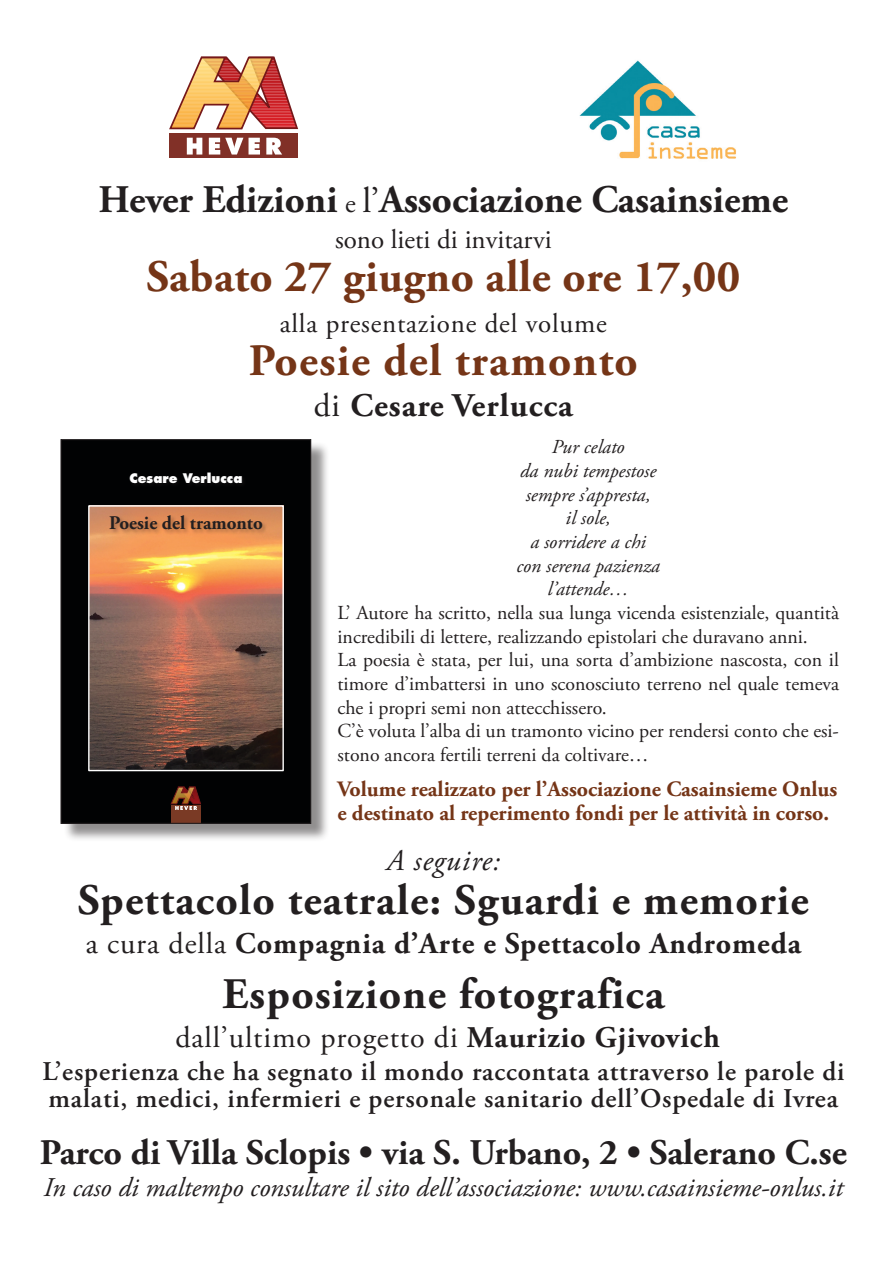
<style>
.page{position:relative;width:893px;height:1263px;background:#fff}
.page>*{position:absolute;margin:0;border:0;box-sizing:border-box;transform-origin:0 0}
.t1{font:700 45px "Adobe Garamond Pro";letter-spacing:.01em;color:#753517}
.t2{font:700 45px "Adobe Garamond Pro";letter-spacing:.03em;color:#753517}
.t3{font:700 43.5px "Adobe Garamond Pro";letter-spacing:.03em;color:#231f20}
.t4{font:700 39px "Adobe Garamond Pro";color:#231f20}
.t5{font:700 36px "Adobe Garamond Pro";color:#231f20}
.t6{font:700 33px "Adobe Garamond Pro";letter-spacing:.03em;color:#231f20}
.t7{font:700 30px "Adobe Garamond Pro";letter-spacing:.03em;color:#231f20}
.t8{font:30px "Adobe Garamond Pro";letter-spacing:.03em;color:#231f20}
.t9{font:italic 30px "Adobe Garamond Pro";letter-spacing:.03em;color:#231f20}
.t10{font:600 27px/27px "Adobe Garamond Pro";letter-spacing:.03em;color:#231f20}
.t11{font:italic 27px "Adobe Garamond Pro";color:#231f20}
.t12{font:27px "Adobe Garamond Pro";letter-spacing:.03em;color:#231f20}
.t13{font:27px "Adobe Garamond Pro";color:#231f20}
.t14{font:700 21.9px/23.7px "Adobe Garamond Pro";color:#753517}
.t15{font:19.8px/23.7px "Adobe Garamond Pro";color:#231f20}
.t16{font:italic 19.8px/23.7px "Adobe Garamond Pro";color:#231f20;text-align:center}
.t17{font:700 19.35px "Adobe Garamond Pro";color:#231f20}
.t18{font:800 12.9px "Futura";color:#fff}
.s1{font-weight:400;font-size:27px}
.s2{font-weight:400;font-size:36px}
.s3{font-weight:400}
.s4{font-weight:700}
</style>
<div class="page">
<svg style="left:169px;top:56px;width:129px;height:74px"></svg>
<div style="left:169px;top:133px;width:129px;height:25px;background:#813027"></div>
<svg style="left:187px;top:138px;width:95px;height:17px"></svg>
<div style="left:63px;top:441px;width:267px;height:401px;background:#231f20;opacity:.5"></div>
<div style="left:61px;top:440px;width:250px;height:383px;background:#010203"></div>
<div style="left:171px;top:805px;width:30px;height:18px;background:#7a3a25"></div>
<svg style="left:171px;top:787px;width:30px;height:23px"></svg>
<img style="left:90px;top:507px;width:192px;height:262px">
<div style="left:88px;top:505px;width:196px;height:266px;border:1px solid #fff"></div>
<div style="left:109px;top:515px;width:159px;height:21px;background:#231f20;opacity:.3"></div>
<div style="left:60px;top:439px;width:251px;height:385px;border:1px solid #231f20"></div>
<img style="left:579px;top:60px;width:157px;height:100px">
<h3 class="t4" style="left:98px;top:177px;width:691px">Hever Edizioni <span class="s1">e</span> <span class="s2">l’</span>Associazione Casainsieme</h3>
<h3 class="t13" style="left:335px;top:223px;width:218px">sono lieti di invitarvi</h3>
<h1 class="t1" style="left:147px;top:251px;width:595px">Sabato 27 giugno alle ore 17,00</h1>
<h3 class="t12" style="left:280px;top:307px;width:329px">alla presentazione del volume</h3>
<h1 class="t2" style="left:249px;top:335px;width:390px">Poesie del tramonto</h1>
<h3 class="t6" style="left:314px;top:386px;width:261px"><span class="s3">di</span> Cesare Verlucca</h3>
<p class="t18" style="left:130px;top:470px;width:114px">Cesare Verlucca</p>
<p class="t17" style="left:109px;top:512px;width:155px">Poesie del tramonto</p>
<p class="t16" style="left:517px;top:436px;width:145px">Pur celato<br>da nubi tempestose sempre s’appresta,<br>il sole,<br>a sorridere a chi con serena pazienza l’attende…</p>
<p class="t15" style="left:337px;top:601px;width:503px">L’ Autore ha scritto, nella sua lunga vicenda esistenziale, quantità incredibili di lettere, realizzando epistolari che duravano anni.<br>La poesia è stata, per lui, una sorta d’ambizione nascosta, con il timore d’imbattersi in uno sconosciuto terreno nel quale temeva che i propri semi non attecchissero.<br>C’è voluta l’alba di un tramonto vicino per rendersi conto che esi&shy;stono ancora fertili terreni da coltivare…</p>
<p class="t14" style="left:338px;top:778px;width:501px">Volume realizzato per l’Associazione Casainsieme Onlus e destinato al reperimento fondi per le attività in corso.</p>
<h3 class="t9" style="left:386px;top:843px;width:115px">A seguire:</h3>
<h2 class="t3" style="left:78px;top:875px;width:732px">Spettacolo teatrale: Sguardi e memorie</h2>
<h3 class="t7" style="left:86px;top:926px;width:717px"><span class="s3">a cura della</span> Compagnia d’Arte e Spettacolo Andromeda</h3>
<h2 class="t3" style="left:222px;top:969px;width:443px">Esposizione fotografica</h2>
<h3 class="t8" style="left:175px;top:1020px;width:546px">dall’ultimo progetto di <span class="s4">Maurizio Gjivovich</span></h3>
<h3 class="t10" style="left:42px;top:1058px;width:803px">L’esperienza che ha segnato il mondo raccontata attraverso le parole di malati, medici, infermieri e personale sanitario dell’Ospedale di Ivrea</h3>
<h3 class="t5" style="left:40px;top:1132px;width:809px">Parco di Villa Sclopis • via S. Urbano, 2 • Salerano C.se</h3>
<h3 class="t11" style="left:44px;top:1171px;width:801px">In caso di maltempo consultare il sito dell’associazione: www.casainsieme-onlus.it</h3>
</div>
